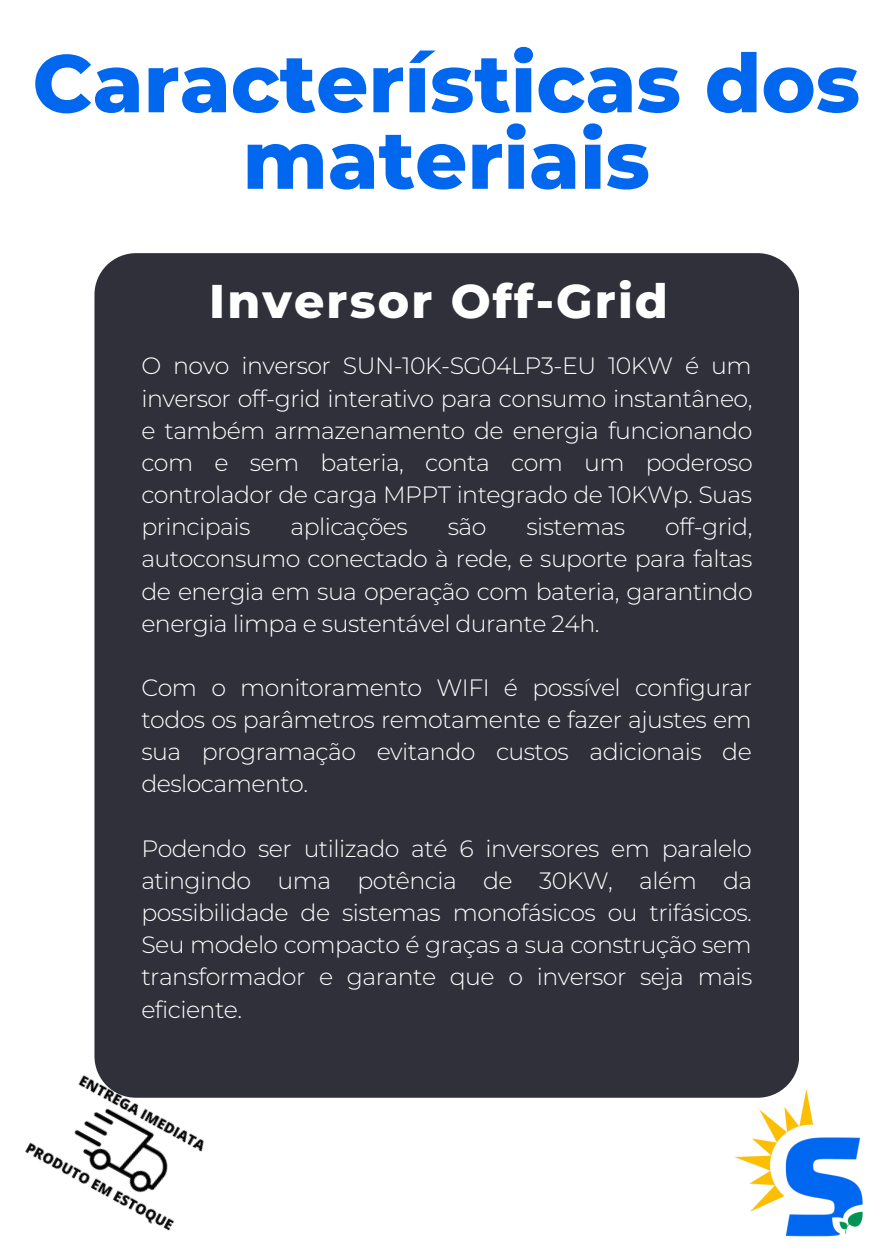
<style>
.page{position:relative;width:893px;height:1259px;background:#fff}
.page>*{position:absolute;margin:0;border:0;box-sizing:border-box;transform-origin:0 0}
.t1{font:800 81.3px/76.5px "Montserrat";color:#0167ee;text-align:center}
.t2{font:800 47.25px "Montserrat";letter-spacing:.045em;color:#fff}
.t3{font:300 23.7px/32.1px "Montserrat";letter-spacing:-.025em;color:#fff;text-align:justify}
</style>
<div class="page">
<div style="left:94px;top:253px;width:705px;height:845px;background:#2f303a"></div>
<img style="left:717px;top:1081px;width:146px;height:156px">
<img style="left:25px;top:1056px;width:202px;height:175px">
<p class="t1" style="left:32px;top:45px;width:829px">Características dos materiais</p>
<p class="t2" style="left:209px;top:272px;width:460px">Inversor Off-Grid</p>
<p class="t3" style="left:141px;top:350px;width:612px">O novo inversor SUN-10K-SG04LP3-EU 10KW é um inversor off-grid interativo para consumo instantâneo, e também armazenamento de energia funcionando com e sem bateria, conta com um poderoso controlador de carga MPPT integrado de 10KWp. Suas principais</p>
<p class="t3" style="left:141px;top:511px;width:612px;text-indent:523px">off-grid, autoconsumo conectado à rede, e suporte para faltas de energia em sua operação com bateria, garantindo energia limpa e sustentável durante 24h.</p>
<p class="t3" style="left:290px;top:511px;width:119px">aplicações</p>
<p class="t3" style="left:448px;top:511px;width:40px">são</p>
<p class="t3" style="left:526px;top:511px;width:100px">sistemas</p>
<p class="t3" style="left:141px;top:671px;width:612px">Com o monitoramento WIFI é possível configurar todos os parâmetros remotamente e fazer ajustes em sua programação evitando custos adicionais de deslocamento.</p>
<p class="t3" style="left:141px;top:832px;width:612px">Podendo ser utilizado até 6 inversores em paralelo atingindo uma potência de 30KW, além da possibilidade de sistemas monofásicos ou trifásicos.<br>Seu modelo compacto é graças a sua construção sem transformador e garante que o inversor seja mais eficiente.</p>
</div>
